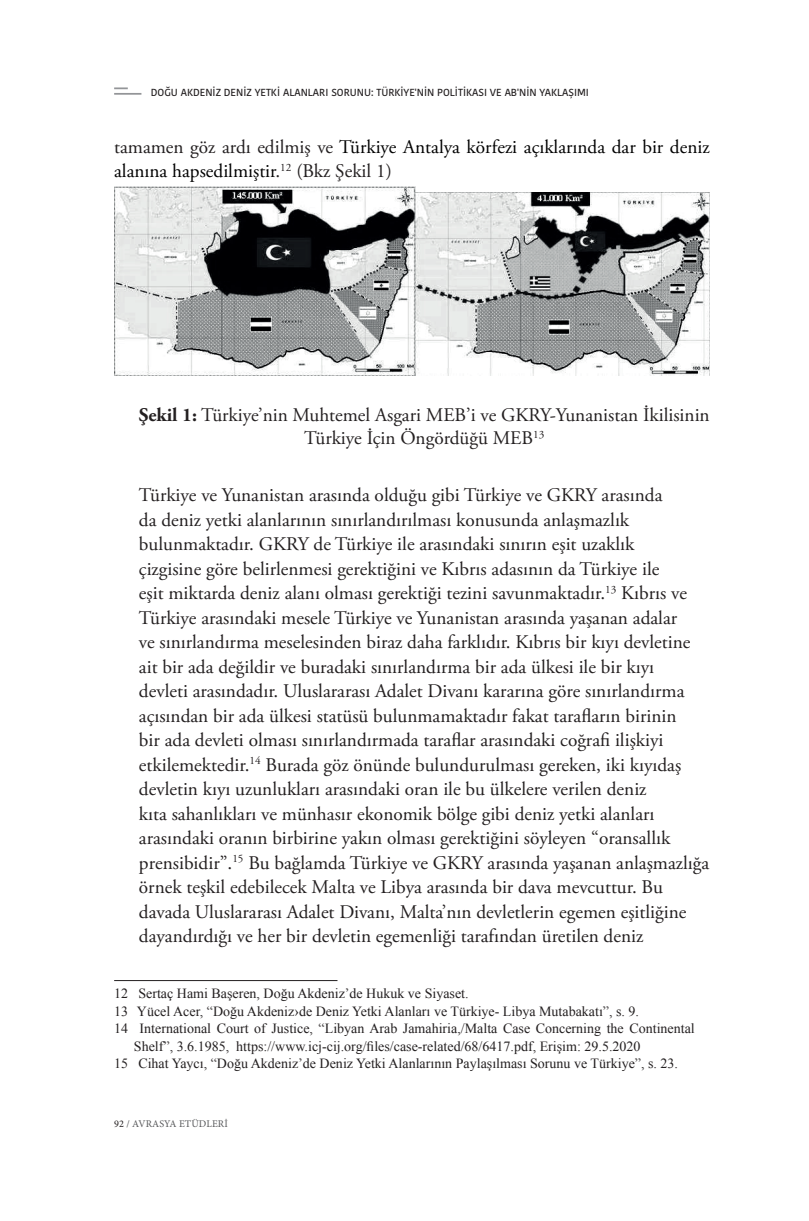
<style>
.page{position:relative;width:809px;height:1221px;background:#fff}
.page>*{position:absolute;margin:0;border:0;box-sizing:border-box;transform-origin:0 0}
.t1{font:19.25px/24.5px "Adobe Garamond Pro";color:#231f20;text-align:center}
.t2{font:19.25px/24.5px "Adobe Garamond Pro";color:#000001}
.t3{font:14px "Times New Roman";color:#231f20}
.t4{font:600 10.15px "Kohinoor Devanagari";color:#231f20}
.t5{font:10.15px "Minion Pro";letter-spacing:.01em;color:#57585a}
.s1{color:#231f20}
.s2{font-weight:700}
</style>
<div class="page">
<hr style="left:114px;top:93px;width:27px;height:2px;background:#939598">
<svg style="left:114px;top:87px;width:14px;height:2px"></svg>
<img style="left:114px;top:187px;width:302px;height:188px">
<img style="left:416px;top:192px;width:293px;height:183px">
<hr style="left:114px;top:980px;width:223px;height:1px;background:#231f20">
<p class="t4" style="left:151px;top:86px;width:439px">DOĞU AKDENIZ DENIZ YETKI ALANLARI SORUNU: TÜRKIYE'NIN POLITIKASI VE AB'NIN YAKLAŞIMI</p>
<p class="t2" style="left:114px;top:135px;width:597px"><span class="s1">tamamen göz ardı edilmiş ve</span> Türkiye Antalya körfezi açıklarında dar bir deniz alanına hapsedilmiştir<span class="s1">.</span><sup>12</sup> <span class="s1">(Bkz Şekil 1)</span></p>
<p class="t1" style="left:139px;top:404px;width:572px;line-height:23.1px"><span class="s2">Şekil 1:</span> Türkiye’nin Muhtemel Asgari MEB’i ve GKRY-Yunanistan İkilisinin<br>Türkiye İçin Öngördüğü MEB<sup>13</sup></p>
<p class="t1" style="left:139px;top:483px;width:571px;text-align:left">Türkiye ve Yunanistan arasında olduğu gibi Türkiye ve GKRY arasında<br>da deniz yetki alanlarının sınırlandırılması konusunda anlaşmazlık bulunmaktadır. GKRY de Türkiye ile arasındaki sınırın eşit uzaklık<br>çizgisine göre belirlenmesi gerektiğini ve Kıbrıs adasının da Türkiye ile<br>eşit miktarda deniz alanı olması gerektiği tezini savunmaktadır.<sup>13</sup> Kıbrıs ve Türkiye arasındaki mesele Türkiye ve Yunanistan arasında yaşanan adalar<br>ve sınırlandırma meselesinden biraz daha farklıdır. Kıbrıs bir kıyı devletine ait bir ada değildir ve buradaki sınırlandırma bir ada ülkesi ile bir kıyı<br>devleti arasındadır. Uluslararası Adalet Divanı kararına göre sınırlandırma açısından bir ada ülkesi statüsü bulunmamaktadır fakat tarafların birinin<br>bir ada devleti olması sınırlandırmada taraflar arasındaki coğrafi ilişkiyi etkilemektedir.<sup>14</sup> Burada göz önünde bulundurulması gereken, iki kıyıdaş devletin kıyı uzunlukları arasındaki oran ile bu ülkelere verilen deniz<br>kıta sahanlıkları ve münhasır ekonomik bölge gibi deniz yetki alanları arasındaki oranın birbirine yakın olması gerektiğini söyleyen “oransallık prensibidir”.<sup>15</sup> Bu bağlamda Türkiye ve GKRY arasında yaşanan anlaşmazlığa örnek teşkil edebilecek Malta ve Libya arasında bir dava mevcuttur. Bu davada Uluslararası Adalet Divanı, Malta’nın devletlerin egemen eşitliğine dayandırdığı ve her bir devletin egemenliği tarafından üretilen deniz</p>
<p class="t3" style="left:114px;top:983px;width:356px">12 Sertaç Hami Başeren, Doğu Akdeniz’de Hukuk ve Siyaset.</p>
<p class="t3" style="left:114px;top:1001px;width:526px">13 Yücel Acer, “Doğu Akdeniz›de Deniz Yetki Alanları ve Türkiye- Libya Mutabakatı”, s. 9.</p>
<p class="t3" style="left:114px;top:1018px;width:582px">14 International Court of Justice, “Libyan Arab Jamahiria,/Malta Case Concerning the Continental</p>
<p class="t3" style="left:134px;top:1036px;width:508px">Shelf”, 3.6.1985, https://www.icj-cij.org/files/case-related/68/6417.pdf, Erişim: 29.5.2020</p>
<p class="t3" style="left:114px;top:1053px;width:565px">15 Cihat Yaycı, “Doğu Akdeniz’de Deniz Yetki Alanlarının Paylaşılması Sorunu ve Türkiye”, s. 23.</p>
<p class="t5" style="left:114px;top:1117px;width:115px"><span class="s1">92</span> / AVRASYA ETÜDLERİ</p>
</div>
